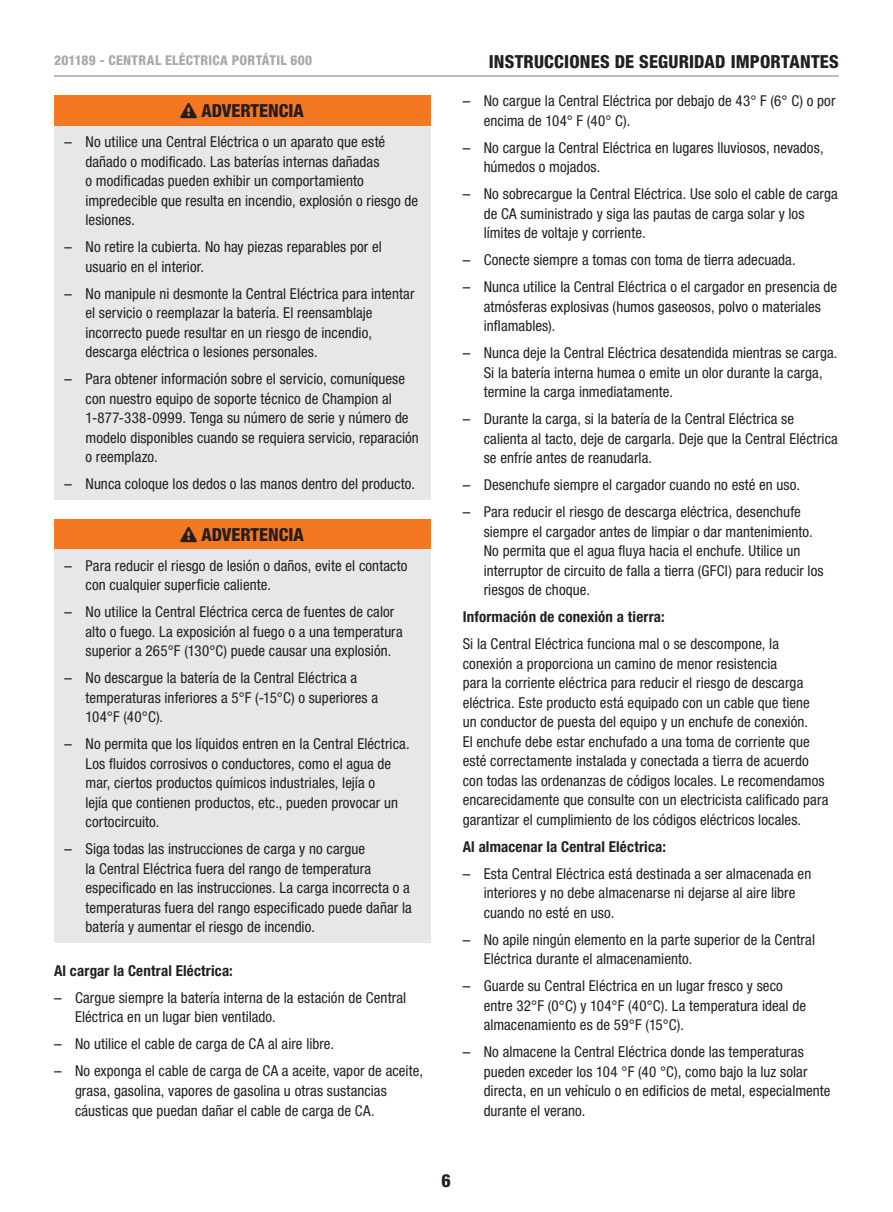
<style>
.page{position:relative;width:893px;height:1212px;background:#fff}
.page>*{position:absolute;margin:0;border:0;box-sizing:border-box;transform-origin:0 0}
.t1{font:800 condensed 18px "Helvetica Neue LT Std";color:#231f20}
.Body{font:condensed 15px/19.5px "Helvetica Neue LT Std";letter-spacing:.005em;color:#231f20}
.Body-2{font:700 condensed 15px "Helvetica Neue LT Std";letter-spacing:.01em;color:#231f20}
.t2{font:800 condensed 13.5px "Helvetica Neue LT Std";letter-spacing:.025em;color:#a8a9ad}
.s1{font-stretch:normal}
</style>
<div class="page">
<hr style="left:54px;top:75px;width:785px;height:2px;background:#a8a9ad">
<div style="left:54px;top:96px;width:376px;height:30px;background:#f47721"></div>
<div style="left:54px;top:126px;width:376px;height:374px;background:#e6e7e9"></div>
<div style="left:54px;top:519px;width:376px;height:31px;background:#f47721"></div>
<div style="left:54px;top:550px;width:376px;height:393px;background:#e6e7e9"></div>
<p class="t2" style="left:54px;top:52px;width:93px">201189 - CENTRAL</p>
<p class="t2" style="left:165px;top:52px;width:149px">ELÉCTRICA PORTÁTIL 600</p>
<p class="t1" style="left:489px;top:50px;width:46px">INSTRUCC</p>
<p class="t1" style="left:564px;top:50px;width:16px">IONES</p>
<p class="t1" style="left:615px;top:50px;width:45px">DE SEGUR</p>
<p class="t1" style="left:689px;top:50px;width:17px">IDAD</p>
<p class="t1" style="left:731px;top:50px;width:11px">IMPOR</p>
<p class="t1" style="left:781px;top:50px;width:49px">TANTES</p>
<p class="t1" style="left:180px;top:99px;width:125px">❑ ADVERTENCIA</p>
<p class="Body" style="left:86px;top:132px;width:334px;text-indent:-21px"><span class="s1">–</span> No utilice una Central Eléctrica o un aparato que esté dañado o modificado. Las baterías internas dañadas<br>o modificadas pueden exhibir un comportamiento impredecible que resulta en incendio, explosión o riesgo de lesiones.</p>
<p class="Body" style="left:86px;top:237px;width:298px;text-indent:-21px"><span class="s1">–</span> No retire la cubierta. No hay piezas reparables por el usuario en el interior.</p>
<p class="Body" style="left:86px;top:284px;width:331px;text-indent:-21px"><span class="s1">–</span> No manipule ni desmonte la Central Eléctrica para intentar el servicio o reemplazar la batería. El reensamblaje incorrecto puede resultar en un riesgo de incendio, descarga eléctrica o lesiones personales.</p>
<p class="Body" style="left:86px;top:369px;width:335px;text-indent:-21px"><span class="s1">–</span> Para obtener información sobre el servicio, comuníquese con nuestro equipo de soporte técnico de Champion al 1-877-338-0999. Tenga su número de serie y número de modelo disponibles cuando se requiera servicio, reparación o reemplazo.</p>
<p class="Body" style="left:64px;top:474px;width:352px"><span class="s1">–</span> Nunca coloque los dedos o las manos dentro del producto.</p>
<p class="t1" style="left:180px;top:523px;width:125px">❑ ADVERTENCIA</p>
<p class="Body" style="left:86px;top:556px;width:324px;text-indent:-21px"><span class="s1">–</span> Para reducir el riesgo de lesión o daños, evite el contacto con cualquier superficie caliente.</p>
<p class="Body" style="left:86px;top:602px;width:319px;text-indent:-21px"><span class="s1">–</span> No utilice la Central Eléctrica cerca de fuentes de calor alto o fuego. La exposición al fuego o a una temperatura superior a 265°F (130°C) puede causar una explosión.</p>
<p class="Body" style="left:86px;top:668px;width:294px;text-indent:-21px"><span class="s1">–</span> No descargue la batería de la Central Eléctrica a temperaturas inferiores a 5°F (-15°C) o superiores a<br>104°F (40°C).</p>
<p class="Body" style="left:86px;top:734px;width:326px;text-indent:-21px"><span class="s1">–</span> No permita que los líquidos entren en la Central Eléctrica.<br>Los fluidos corrosivos o conductores, como el agua de mar, ciertos productos químicos industriales, lejía o<br>lejía que contienen productos, etc., pueden provocar un cortocircuito.</p>
<p class="Body" style="left:86px;top:839px;width:328px;text-indent:-21px"><span class="s1">–</span> Siga todas las instrucciones de carga y no cargue<br>la Central Eléctrica fuera del rango de temperatura especificado en las instrucciones. La carga incorrecta o a temperaturas fuera del rango especificado puede dañar la batería y aumentar el riesgo de incendio.</p>
<p class="Body-2" style="left:54px;top:961px;width:180px">Al cargar la Central Eléctrica:</p>
<p class="Body" style="left:75px;top:988px;width:333px;text-indent:-21px"><span class="s1">–</span> Cargue siempre la batería interna de la estación de Central<br>Eléctrica en un lugar bien ventilado.</p>
<p class="Body" style="left:54px;top:1034px;width:282px"><span class="s1">–</span> No utilice el cable de carga de CA al aire libre.</p>
<p class="Body" style="left:75px;top:1061px;width:349px;text-indent:-21px"><span class="s1">–</span> No exponga el cable de carga de CA a aceite, vapor de aceite, grasa, gasolina, vapores de gasolina u otras sustancias cáusticas que puedan dañar el cable de carga de CA.</p>
<p class="Body" style="left:484px;top:91px;width:353px;text-indent:-21px"><span class="s1">–</span> No cargue la Central Eléctrica por debajo de 43° F (6° C) o por encima de 104° F (40° C).</p>
<p class="Body" style="left:484px;top:138px;width:341px;text-indent:-21px"><span class="s1">–</span> No cargue la Central Eléctrica en lugares lluviosos, nevados, húmedos o mojados.</p>
<p class="Body" style="left:484px;top:184px;width:356px;text-indent:-21px"><span class="s1">–</span> No sobrecargue la Central Eléctrica. Use solo el cable de carga de CA suministrado y siga las pautas de carga solar y los límites de voltaje y corriente.</p>
<p class="Body" style="left:463px;top:250px;width:334px"><span class="s1">–</span> Conecte siempre a tomas con toma de tierra adecuada.</p>
<p class="Body" style="left:484px;top:277px;width:355px;text-indent:-21px"><span class="s1">–</span> Nunca utilice la Central Eléctrica o el cargador en presencia de atmósferas explosivas (humos gaseosos, polvo o materiales inflamables).</p>
<p class="Body" style="left:484px;top:343px;width:355px;text-indent:-21px"><span class="s1">–</span> Nunca deje la Central Eléctrica desatendida mientras se carga.<br>Si la batería interna humea o emite un olor durante la carga, termine la carga inmediatamente.</p>
<p class="Body" style="left:484px;top:409px;width:356px;text-indent:-21px"><span class="s1">–</span> Durante la carga, si la batería de la Central Eléctrica se calienta al tacto, deje de cargarla. Deje que la Central Eléctrica se enfríe antes de reanudarla.</p>
<p class="Body" style="left:463px;top:475px;width:339px"><span class="s1">–</span> Desenchufe siempre el cargador cuando no esté en uso.</p>
<p class="Body" style="left:484px;top:502px;width:342px;text-indent:-21px"><span class="s1">–</span> Para reducir el riesgo de descarga eléctrica, desenchufe siempre el cargador antes de limpiar o dar mantenimiento.<br>No permita que el agua fluya hacia el enchufe. Utilice un interruptor de circuito de falla a tierra (GFCI) para reducir los riesgos de choque.</p>
<p class="Body-2" style="left:463px;top:608px;width:204px">Información de conexión a tierra:</p>
<p class="Body" style="left:463px;top:634px;width:367px">Si la Central Eléctrica funciona mal o se descompone, la conexión a proporciona un camino de menor resistencia<br>para la corriente eléctrica para reducir el riesgo de descarga eléctrica. Este producto está equipado con un cable que tiene<br>un conductor de puesta del equipo y un enchufe de conexión.<br>El enchufe debe estar enchufado a una toma de corriente que esté correctamente instalada y conectada a tierra de acuerdo con todas las ordenanzas de códigos locales. Le recomendamos encarecidamente que consulte con un electricista calificado para garantizar el cumplimiento de los códigos eléctricos locales.</p>
<p class="Body-2" style="left:463px;top:837px;width:205px">Al almacenar la Central Eléctrica:</p>
<p class="Body" style="left:484px;top:864px;width:329px;text-indent:-21px"><span class="s1">–</span> Esta Central Eléctrica está destinada a ser almacenada en interiores y no debe almacenarse ni dejarse al aire libre cuando no esté en uso.</p>
<p class="Body" style="left:484px;top:930px;width:333px;text-indent:-21px"><span class="s1">–</span> No apile ningún elemento en la parte superior de la Central<br>Eléctrica durante el almacenamiento.</p>
<p class="Body" style="left:484px;top:976px;width:324px;text-indent:-21px"><span class="s1">–</span> Guarde su Central Eléctrica en un lugar fresco y seco entre 32°F (0°C) y 104°F (40°C). La temperatura ideal de almacenamiento es de 59°F (15°C).</p>
<p class="Body" style="left:484px;top:1042px;width:348px;text-indent:-21px"><span class="s1">–</span> No almacene la Central Eléctrica donde las temperaturas pueden exceder los 104 °F (40 °C), como bajo la luz solar directa, en un vehículo o en edificios de metal, especialmente durante el verano.</p>
<p class="t1" style="left:442px;top:1169px;width:11px">6</p>
</div>
